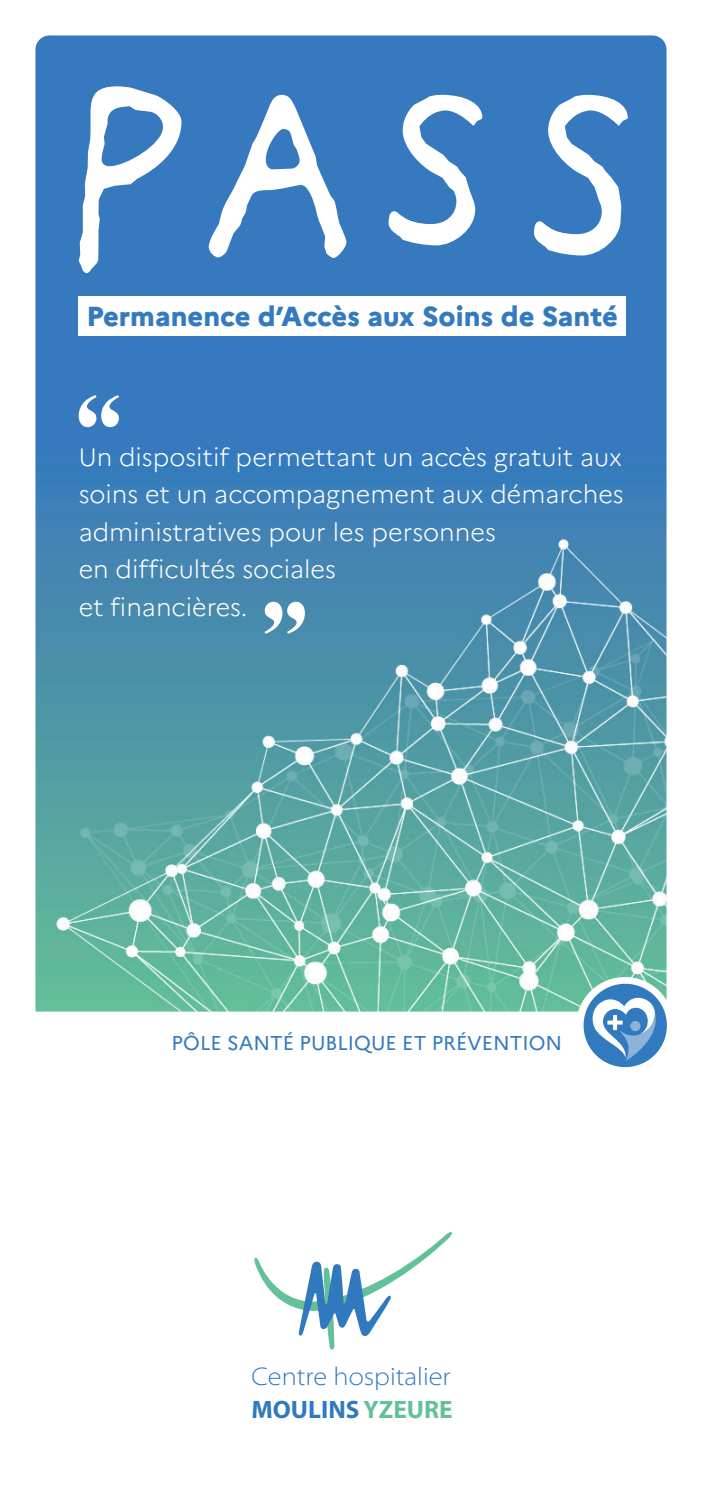
<style>
.page{position:relative;width:702px;height:1489px;background:#fff}
.page>*{position:absolute;margin:0;border:0;box-sizing:border-box;transform-origin:0 0}
.t1{font:800 27.5px "Marianne";color:#337abf}
.t2{font:300 semi-expanded 25.75px "Myriad Pro";color:#3179be}
.t3{font:700 25.25px "Myriad Pro";color:#3179be}
.t4{font:300 25px/37.5px "Marianne";color:#fff}
.t5{font:20px "Marianne";color:#337abf}
.s1{color:#63c099}
</style>
<div class="page">
<img style="left:35px;top:35px;width:631px;height:976px">
<svg style="left:254px;top:1232px;width:198px;height:117px"></svg>
<div style="left:79px;top:296px;width:546px;height:40px;background:#fff"></div>
<svg style="left:79px;top:86px;width:548px;height:187px;fill:#3779be"></svg>
<div style="left:576px;top:976px;width:98px;height:99px;border:8px solid #fff;border-radius:50%"></div>
<svg style="left:79px;top:395px;width:40px;height:32px"></svg>
<svg style="left:264px;top:601px;width:41px;height:32px"></svg>
<div style="left:583px;top:983px;width:83px;height:84px;background:#317abf;border-radius:50%"></div>
<svg style="left:589px;top:995px;width:71px;height:65px"></svg>
<p class="t1" style="left:86px;top:299px;width:533px">Permanence d’Accès aux Soins de Santé</p>
<p class="t4" style="left:79px;top:438px;width:546px">Un dispositif permettant un accès gratuit aux soins et un accompagnement aux démarches administratives pour les personnes<br>en difficultés sociales<br>et financières.</p>
<p class="t5" style="left:172px;top:1030px;width:392px">PÔLE SANTÉ PUBLIQUE ET PRÉVENTION</p>
<p class="t2" style="left:251px;top:1361px;width:201px">Centre hospitalier</p>
<p class="t3" style="left:251px;top:1392px;width:202px">MOULINS <span class="s1">YZEURE</span></p>
</div>
